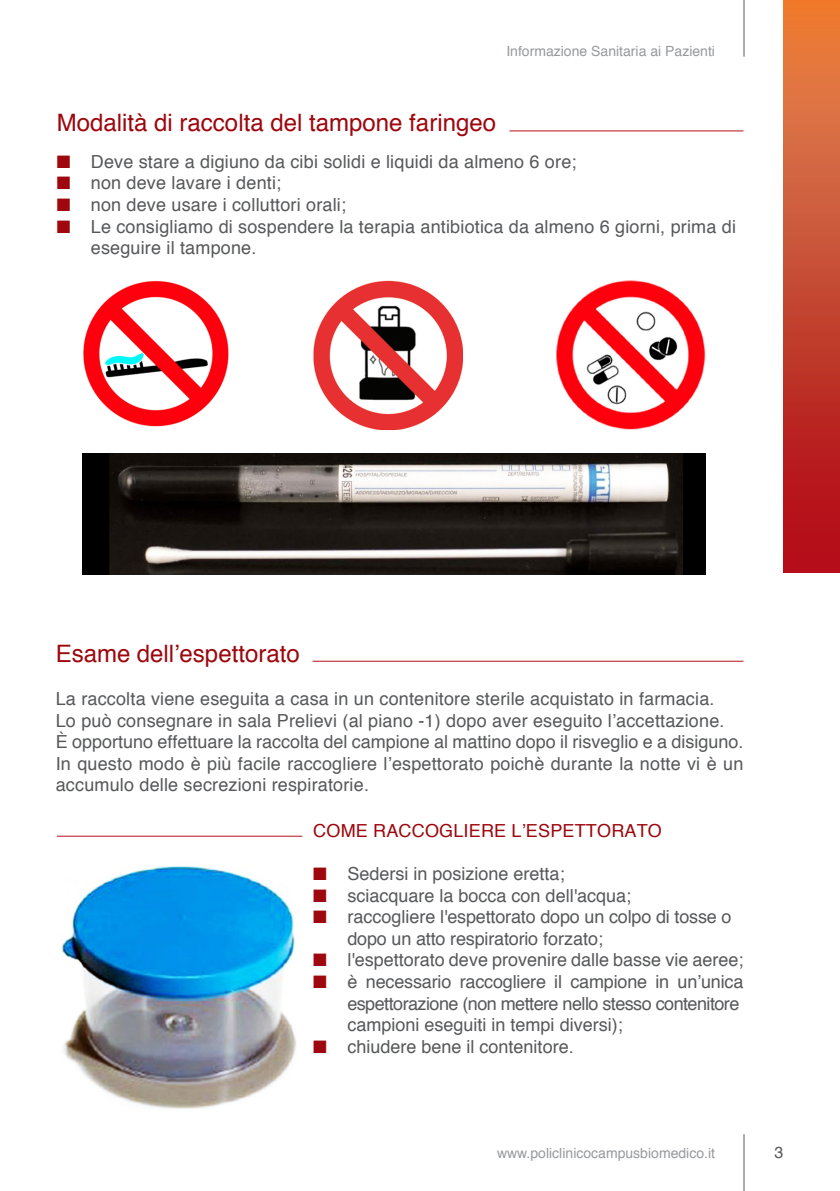
<style>
.page{position:relative;width:840px;height:1191px;background:#fff}
.page>*{position:absolute;margin:0;border:0;box-sizing:border-box;transform-origin:0 0}
.t1{font:24px "Helvetica";color:#9d070d}
.t2{font:18px/21.6px "Helvetica";letter-spacing:.01em;color:#57585a}
.t3{font:18px "Helvetica";letter-spacing:-.01em;color:#57585a}
.t4{font:18px/21.6px "Helvetica";letter-spacing:-.03em;color:#57585a}
.t5{font:18px "Helvetica";letter-spacing:.01em;color:#9d070d}
.t6{font:16px "Helvetica";color:#57585a}
.t7{font:14px "Helvetica";color:#97999c}
.s1{color:#9d070d}
</style>
<div class="page">
<svg style="left:783px;top:0;width:56px;height:573px;background:#c9472f"></svg>
<hr style="left:743px;top:0;width:1px;height:57px;background:#57585a">
<hr style="left:743px;top:1134px;width:1px;height:57px;background:#57585a">
<img style="left:82px;top:454px;width:622px;height:120px">
<hr style="left:509px;top:130px;width:234px;height:1px;background:#b50e1a">
<hr style="left:312px;top:660px;width:431px;height:1px;background:#b50e1a">
<img style="left:83px;top:281px;width:146px;height:146px">
<img style="left:313px;top:280px;width:149px;height:149px">
<img style="left:556px;top:280px;width:148px;height:149px">
<img style="left:61px;top:866px;width:235px;height:243px">
<hr style="left:57px;top:835px;width:245px;height:1px;background:#b50e1a">
<p class="t7" style="left:506px;top:40px;width:210px">Informazione Sanitaria ai Pazienti</p>
<p class="t1" style="left:57px;top:104px;width:440px">Modalità di raccolta del tampone faringeo</p>
<p class="t2" style="left:57px;top:151px;width:521px"><span class="s1">■</span> Deve stare a digiuno da cibi solidi e liquidi da almeno 6 ore;</p>
<p class="t2" style="left:57px;top:173px;width:226px"><span class="s1">■</span> non deve lavare i denti;</p>
<p class="t2" style="left:57px;top:194px;width:291px"><span class="s1">■</span> non deve usare i colluttori orali;</p>
<p class="t2" style="left:91px;top:216px;width:646px;text-indent:-34px"><span class="s1">■</span> Le consigliamo di sospendere la terapia antibiotica da almeno 6 giorni, prima di eseguire il tampone.</p>
<p class="t1" style="left:56px;top:635px;width:245px">Esame dell’espettorato</p>
<p class="t2" style="left:56px;top:688px;width:660px">La raccolta viene eseguita a casa in un contenitore sterile acquistato in farmacia.</p>
<p class="t2" style="left:56px;top:710px;width:670px">Lo può consegnare in sala Prelievi (al piano -1) dopo aver eseguito l’accettazione.</p>
<p class="t2" style="left:56px;top:731px;width:688px">È opportuno effettuare la raccolta del campione al mattino dopo il risveglio e a disiguno.</p>
<p class="t2" style="left:56px;top:753px;width:688px">In questo modo è più facile raccogliere l’espettorato poichè durante la notte vi è un accumulo delle secrezioni respiratorie.</p>
<p class="t5" style="left:313px;top:816px;width:350px">COME RACCOGLIERE L’ESPETTORATO</p>
<p class="t2" style="left:313px;top:863px;width:253px"><span class="s1">■</span> Sedersi in posizione eretta;</p>
<p class="t2" style="left:313px;top:885px;width:319px"><span class="s1">■</span> sciacquare la bocca con dell'acqua;</p>
<p class="t3" style="left:313px;top:903px;width:419px"><span class="s1">■</span> raccogliere l'espettorato dopo un colpo di tosse o</p>
<p class="t3" style="left:347px;top:924px;width:257px">dopo un atto respiratorio forzato;</p>
<p class="t2" style="left:313px;top:950px;width:431px"><span class="s1">■</span> l'espettorato deve provenire dalle basse vie aeree;</p>
<p class="t3" style="left:313px;top:967px;width:431px"><span class="s1">■</span> è necessario raccogliere il campione in un’unica</p>
<p class="t4" style="left:347px;top:993px;width:393px">espettorazione (non mettere nello stesso contenitore campioni eseguiti in tempi diversi);</p>
<p class="t2" style="left:313px;top:1036px;width:262px"><span class="s1">■</span> chiudere bene il contenitore.</p>
<p class="t7" style="left:496px;top:1141px;width:219px">www.policlinicocampusbiomedico.it</p>
<p class="t6" style="left:773px;top:1139px;width:10px">3</p>
</div>
